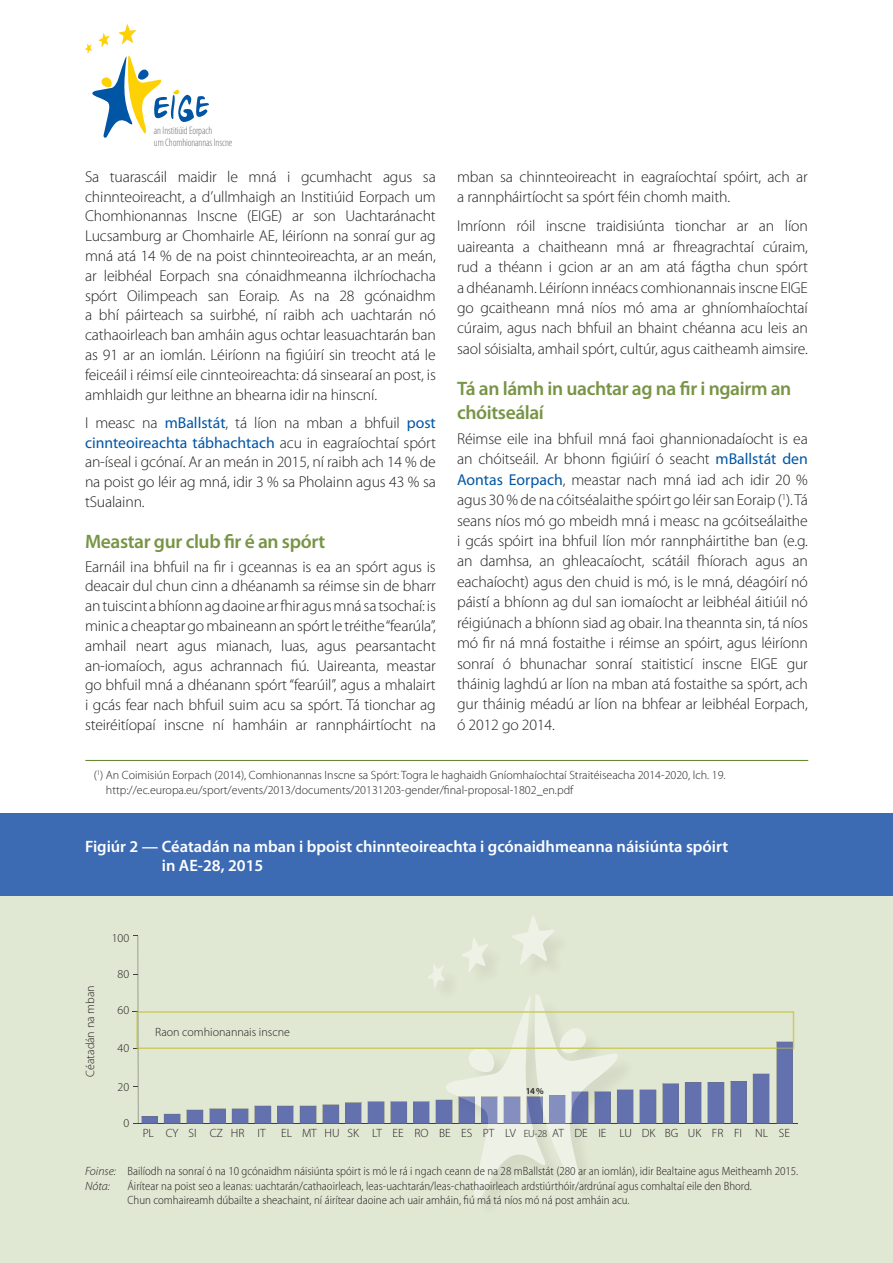
<style>
.page{position:relative;width:893px;height:1263px;background:#fff}
.page>*{position:absolute;margin:0;border:0;box-sizing:border-box;transform-origin:0 0}
.Title_2{font:600 19.5px/24.2px "Myriad Pro";letter-spacing:-.02em;color:#789445}
.Figure_title{font:600 16.5px/19.5px "Myriad Pro";color:#fff}
.Body_text{font:300 15.75px/19.8px "Myriad Pro";letter-spacing:-.01em;color:#231f20;text-align:justify}
.Source{font:300 semi-condensed 12px/14.4px "Myriad Pro";color:#231f20}
.Footnote_first{font:300 12px/14.4px "Myriad Pro";color:#231f20}
.Source-2{font:italic 300 12px "Myriad Pro";color:#231f20}
.t1{font:300 condensed 10.8px/12.1px "Myriad Pro";letter-spacing:-.01em;color:#717074}
.t2{font:600 9px "Myriad Pro";color:#231f20}
.s1{font-weight:400;color:#0155a5}
.s2{font-size:10.5px}
.s3{font-style:italic;font-stretch:normal}
</style>
<div class="page">
<svg style="left:85px;top:24px;width:124px;height:114px"></svg>
<div style="left:0;top:856px;width:893px;height:407px;background:#e0e7d2"></div>
<hr style="left:85px;top:760px;width:723px;height:1px;background:#5d8125">
<div style="left:0;top:814px;width:893px;height:82px;background:#3d6bb3"></div>
<svg style="left:428px;top:915px;width:127px;height:73px"></svg>
<div style="left:136px;top:1011px;width:658px;height:38px;border:2px solid #cccc62"></div>
<hr style="left:138px;top:1123px;width:659px;height:1px;background:#231f20">
<hr style="left:138px;top:936px;width:1px;height:188px;background:#231f20">
<svg style="left:164px;top:1114px;width:17px;height:10px"></svg>
<svg style="left:187px;top:1110px;width:16px;height:14px"></svg>
<svg style="left:209px;top:1109px;width:17px;height:15px"></svg>
<svg style="left:232px;top:1109px;width:16px;height:15px"></svg>
<svg style="left:254px;top:1106px;width:17px;height:18px"></svg>
<svg style="left:277px;top:1106px;width:17px;height:18px"></svg>
<svg style="left:300px;top:1106px;width:16px;height:18px"></svg>
<svg style="left:322px;top:1105px;width:17px;height:19px"></svg>
<svg style="left:345px;top:1102px;width:17px;height:22px"></svg>
<svg style="left:368px;top:1101px;width:16px;height:23px"></svg>
<svg style="left:390px;top:1101px;width:17px;height:23px"></svg>
<svg style="left:413px;top:1101px;width:17px;height:23px"></svg>
<svg style="left:436px;top:994px;width:198px;height:204px"></svg>
<svg style="left:640px;top:1090px;width:16px;height:34px"></svg>
<svg style="left:662px;top:1083px;width:17px;height:41px"></svg>
<svg style="left:685px;top:1082px;width:16px;height:42px"></svg>
<svg style="left:708px;top:1082px;width:16px;height:42px"></svg>
<svg style="left:730px;top:1081px;width:17px;height:43px"></svg>
<svg style="left:753px;top:1074px;width:16px;height:50px"></svg>
<svg style="left:776px;top:1042px;width:17px;height:82px"></svg>
<svg style="left:133px;top:1116px;width:25px;height:8px"></svg>
<p class="t1" style="left:154px;top:124px;width:80px">an Institiúid Eorpach<br>um Chomhionannas Inscne</p>
<p class="Body_text" style="left:85px;top:167px;width:352px">Sa tuarascáil maidir le mná i gcumhacht agus sa chinnteoireacht, a d’ullmhaigh an Institiúid Eorpach um Chomhionannas Inscne (EIGE) ar son Uachtaránacht Lucsamburg ar Chomhairle AE, léiríonn na sonraí gur ag mná atá 14 % de na poist chinnteoireachta, ar an meán, ar leibhéal Eorpach sna cónaidhmeanna ilchríochacha spórt Oilimpeach san Eoraip. As na 28 gcónaidhm a bhí páirteach sa suirbhé, ní raibh ach uachtarán nó cathaoirleach ban amháin agus ochtar leasuachtarán ban as 91 ar an iomlán. Léiríonn na figiúirí sin treocht atá le feiceáil i réimsí eile cinnteoireachta: dá sinsearaí an post, is amhlaidh gur leithne an bhearna idir na hinscní.</p>
<p class="Body_text" style="left:85px;top:413px;width:352px">I measc na <span class="s1">mBallstát</span>, tá líon na mban a bhfuil <span class="s1">post cinnteoireachta tábhachtach</span> acu in eagraíochtaí spórt an‑íseal i gcónaí. Ar an meán in 2015, ní raibh ach 14 % de na poist go léir ag mná, idir 3 % sa Pholainn agus 43 % sa tSualainn.</p>
<p class="Title_2" style="left:85px;top:529px;width:242px">Meastar gur club fir é an spórt</p>
<p class="Body_text" style="left:85px;top:557px;width:352px">Earnáil ina bhfuil na fir i gceannas is ea an spórt agus is deacair dul chun cinn a dhéanamh sa réimse sin de bharr an tuiscint abhíonn ag daoine ar fhir agus mná sa tsochaí: is minic a cheaptar go mbaineann an spórt le tréithe “fearúla”, amhail neart agus mianach, luas, agus pearsantacht an‑iomaíoch, agus achrannach fiú. Uaireanta, meastar go bhfuil mná a dhéanann spórt “fearúil”, agus a mhalairt i gcás fear nach bhfuil suim acu sa spórt. Tá tionchar ag steiréitíopaí inscne ní hamháin ar rannpháirtíocht na</p>
<p class="Body_text" style="left:457px;top:167px;width:352px;line-height:20.4px">mban sa chinnteoireacht in eagraíochtaí spóirt, ach ar a rannpháirtíocht sa spórt féin chomh maith.</p>
<p class="Body_text" style="left:457px;top:216px;width:352px;line-height:20.4px">Imríonn róil inscne traidisiúnta tionchar ar an líon uaireanta a chaitheann mná ar fhreagrachtaí cúraim, rud a théann i gcion ar an am atá fágtha chun spórt a dhéanamh. Léiríonn innéacs comhionannais inscne EIGE go gcaitheann mná níos mó ama ar ghníomhaíochtaí cúraim, agus nach bhfuil an bhaint chéanna acu leis an saol sóisialta, amhail spórt, cultúr, agus caitheamh aimsire.</p>
<p class="Title_2" style="left:457px;top:377px;width:336px">Tá an lámh in uachtar ag na fir i ngairm an chóitseálaí</p>
<p class="Body_text" style="left:457px;top:429px;width:352px;line-height:20.4px">Réimse eile ina bhfuil mná faoi ghannionadaíocht is ea an chóitseáil. Ar bhonn figiúirí ó seacht <span class="s1">mBallstát den Aontas Eorpach</span>, meastar nach mná iad ach idir 20 % agus 30 % de na cóitséalaithe spóirt go léir san Eoraip (<sup>1</sup>). Tá seans níos mó go mbeidh mná i measc na gcóitseálaithe i gcás spóirt ina bhfuil líon mór rannpháirtithe ban (e.g. an damhsa, an ghleacaíocht, scátáil fhíorach agus an eachaíocht) agus den chuid is mó, is le mná, déagóirí nó páistí a bhíonn ag dul san iomaíocht ar leibhéal áitiúil nó réigiúnach a bhíonn siad ag obair. Ina theannta sin, tá níos mó fir ná mná fostaithe i réimse an spóirt, agus léiríonn sonraí ó bhunachar sonraí staitisticí inscne EIGE gur tháinig laghdú ar líon na mban atá fostaithe sa spórt, ach gur tháinig méadú ar líon na bhfear ar leibhéal Eorpach, ó 2012 go 2014.</p>
<p class="Footnote_first" style="left:106px;top:768px;width:621px;text-indent:-12px">(<sup>1</sup>) An Coimisiún Eorpach (2014), Comhionannas Inscne sa Spórt: Togra le haghaidh Gníomhaíochtaí Straitéiseacha 2014-2020, lch. 19. http://ec.europa.eu/sport/events/2013/documents/20131203-gender/final‑proposal-1802_en.pdf</p>
<p class="Figure_title" style="left:162px;top:836px;width:568px;text-indent:-77px">Figiúr 2 — Céatadán na mban i bpoist chinnteoireachta i gcónaidhmeanna náisiúnta spóirt in AE-28, 2015</p>
<p class="Footnote_first" style="left:83px;top:1077px;width:93px;rotate:-90deg">Céatadán na mban</p>
<p class="Footnote_first" style="left:112px;top:931px;width:19px">100</p>
<p class="Footnote_first" style="left:118px;top:967px;width:13px">80</p>
<p class="Footnote_first" style="left:118px;top:1003px;width:13px">60</p>
<p class="Footnote_first" style="left:118px;top:1040px;width:13px">40</p>
<p class="Footnote_first" style="left:118px;top:1079px;width:13px">20</p>
<p class="Footnote_first" style="left:123px;top:1115px;width:7px">0</p>
<p class="Footnote_first" style="left:155px;top:1025px;width:136px">Raon comhionannais inscne</p>
<p class="t2" style="left:526px;top:1085px;width:19px">14 %</p>
<p class="Footnote_first" style="left:143px;top:1126px;width:124px">PL CY SI CZ HR IT</p>
<p class="Footnote_first" style="left:281px;top:1126px;width:510px">EL MT HU SK LT EE RO BE ES PT LV <span class="s2">EU-28</span> AT DE IE LU DK BG UK FR FI NL SE</p>
<p class="Source" style="left:85px;top:1164px;width:715px"><span class="s3">Foinse:</span> Bailíodh na sonraí ó na 10 gcónaidhm náisiúnta spóirt is mó le rá i ngach ceann de na 28 mBallstát (280 ar an iomlán), idir Bealtaine agus Meitheamh 2015.</p>
<p class="Source-2" style="left:85px;top:1179px;width:27px">Nóta:</p>
<p class="Source" style="left:128px;top:1178px;width:626px">Áirítear na poist seo a leanas: uachtarán/cathaoirleach, leas-uachtarán/leas-chathaoirleach ardstiúrthóir/ardrúnaí agus comhaltaí eile den Bhord.<br>Chun comhaireamh dúbailte a sheachaint, ní áirítear daoine ach uair amháin, fiú má tá níos mó ná post amháin acu.</p>
</div>
